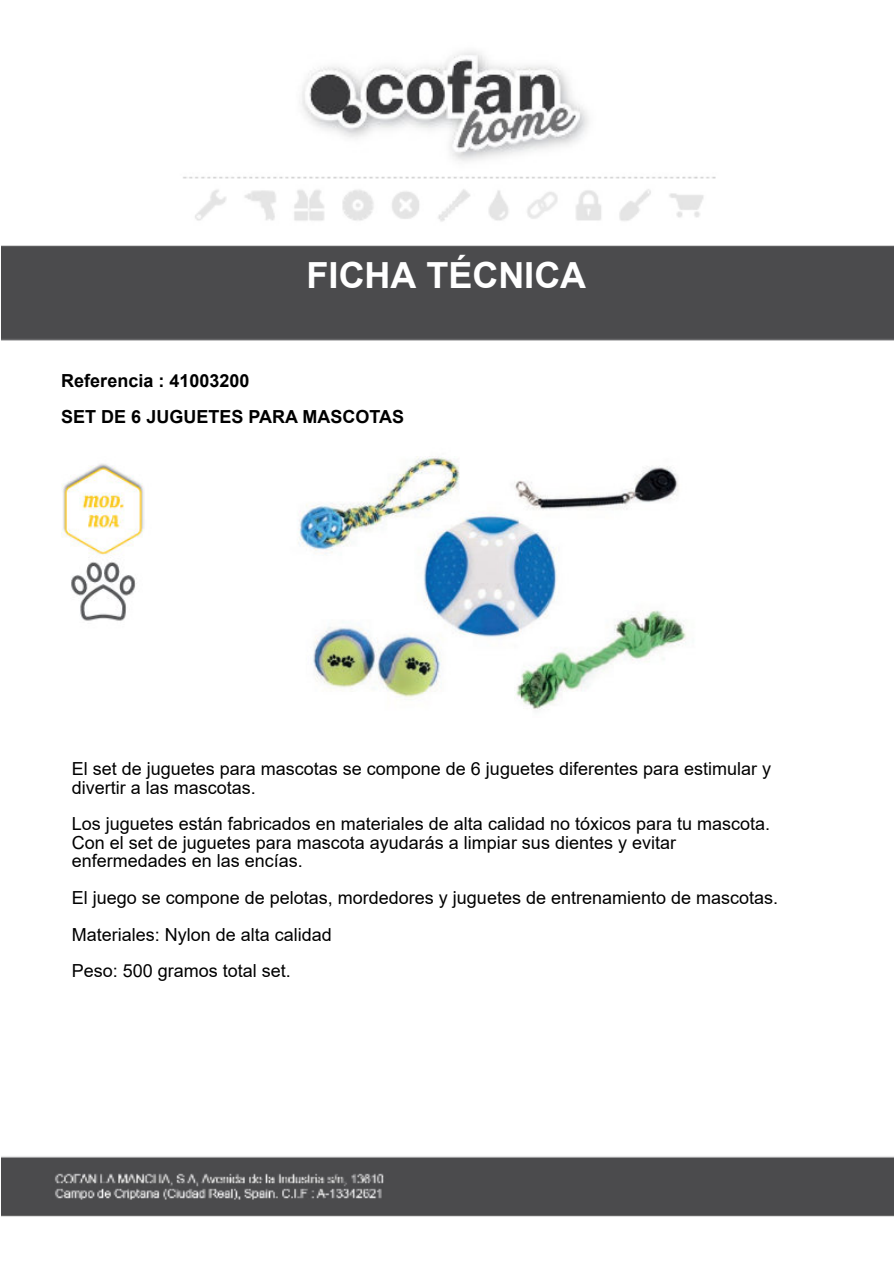
<style>
.page{position:relative;width:894px;height:1263px;background:#fff}
.page>*{position:absolute;margin:0;border:0;box-sizing:border-box;transform-origin:0 0}
.t1{font:700 36px "Arial";color:#fff}
.t2{font:18px/18.6px "Arial";color:#000}
.t3{font:700 18px/36.6px "Arial";color:#000}
</style>
<div class="page">
<img style="left:1px;top:176px;width:893px;height:1041px">
<img style="left:44px;top:447px;width:657px;height:271px">
<img style="left:301px;top:51px;width:288px;height:110px">
<h1 class="t1" style="left:307px;top:262px;width:281px">FICHA TÉCNICA</h1>
<p class="t3" style="left:61px;top:364px;width:344px">Referencia : 41003200<br>SET DE 6 JUGUETES PARA MASCOTAS</p>
<p class="t2" style="left:72px;top:761px;width:701px">El set de juguetes para mascotas se compone de 6 juguetes diferentes para estimular y divertir a las mascotas.</p>
<p class="t2" style="left:72px;top:816px;width:700px">Los juguetes están fabricados en materiales de alta calidad no tóxicos para tu mascota.<br>Con el set de juguetes para mascota ayudarás a limpiar sus dientes y evitar enfermedades en las encías.</p>
<p class="t2" style="left:72px;top:881px;width:708px;line-height:36.6px">El juego se compone de pelotas, mordedores y juguetes de entrenamiento de mascotas.<br>Materiales: Nylon de alta calidad<br>Peso: 500 gramos total set.</p>
</div>
